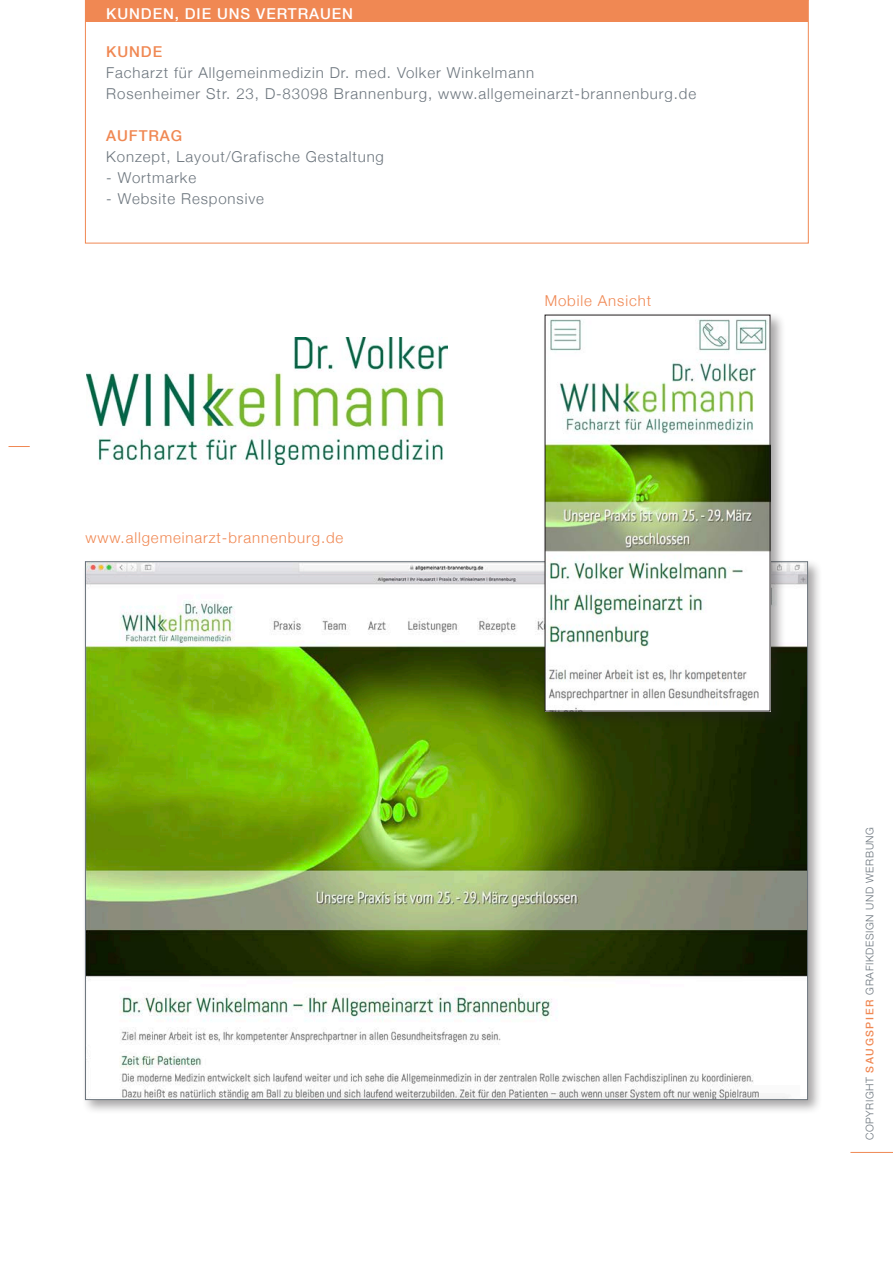
<style>
.page{position:relative;width:893px;height:1263px;background:#fff}
.page>*{position:absolute;margin:0;border:0;box-sizing:border-box;transform-origin:0 0}
.Inhalt{font:300 15px "Helvetica Neue";letter-spacing:.06em;color:#6c757d}
.Inhalt-2{font:300 15px "Helvetica Neue";letter-spacing:.06em;color:#f08853}
.Re-Nr{font:500 15px "Helvetica Neue";letter-spacing:.06em;color:#fff}
.Inhalt-3{font:500 15px "Helvetica Neue";letter-spacing:.06em;color:#f08853}
.Re-Nr-2{font:300 10.5px "Helvetica Neue";letter-spacing:.06em;color:#6c757d}
.s1{font-weight:500;color:#f08853}
</style>
<div class="page">
<svg style="left:9px;top:446px;width:21px;height:1px"></svg>
<hr style="left:850px;top:1152px;width:43px;height:1px;background:#f08853">
<div style="left:85px;top:0;width:723px;height:22px;background:#f08853"></div>
<div style="left:82px;top:558px;width:741px;height:557px;background:#231f20;opacity:.4"></div>
<img style="left:87px;top:563px;width:719px;height:535px">
<div style="left:542px;top:312px;width:244px;height:414px;background:#231f20;opacity:.4"></div>
<img style="left:547px;top:317px;width:221px;height:392px">
<img style="left:86px;top:337px;width:362px;height:128px">
<p class="Re-Nr" style="left:106px;top:4px;width:248px">KUNDEN, DIE UNS VERTRAUEN</p>
<p class="Inhalt-3" style="left:106px;top:43px;width:57px">KUNDE</p>
<p class="Inhalt" style="left:106px;top:64px;width:429px">Facharzt für Allgemeinmedizin Dr. med. Volker Winkelmann</p>
<p class="Inhalt" style="left:106px;top:85px;width:591px">Rosenheimer Str. 23, D-83098 Brannenburg, www.allgemeinarzt-brannenburg.de</p>
<p class="Inhalt-3" style="left:106px;top:127px;width:77px">AUFTRAG</p>
<p class="Inhalt" style="left:106px;top:148px;width:279px">Konzept, Layout/Grafische Gestaltung</p>
<p class="Inhalt" style="left:106px;top:169px;width:91px">- Wortmarke</p>
<p class="Inhalt" style="left:106px;top:190px;width:159px">- Website Responsive</p>
<p class="Inhalt-2" style="left:85px;top:528px;width:259px">www.allgemeinarzt-brannenburg.de</p>
<p class="Inhalt-2" style="left:545px;top:291px;width:108px">Mobile Ansicht</p>
<p class="Re-Nr-2" style="left:863px;top:1140px;width:315px;rotate:-90deg">COPYRIGHT <span class="s1">SAUGSPIER</span> GRAFIKDESIGN UND WERBUNG</p>
</div>
